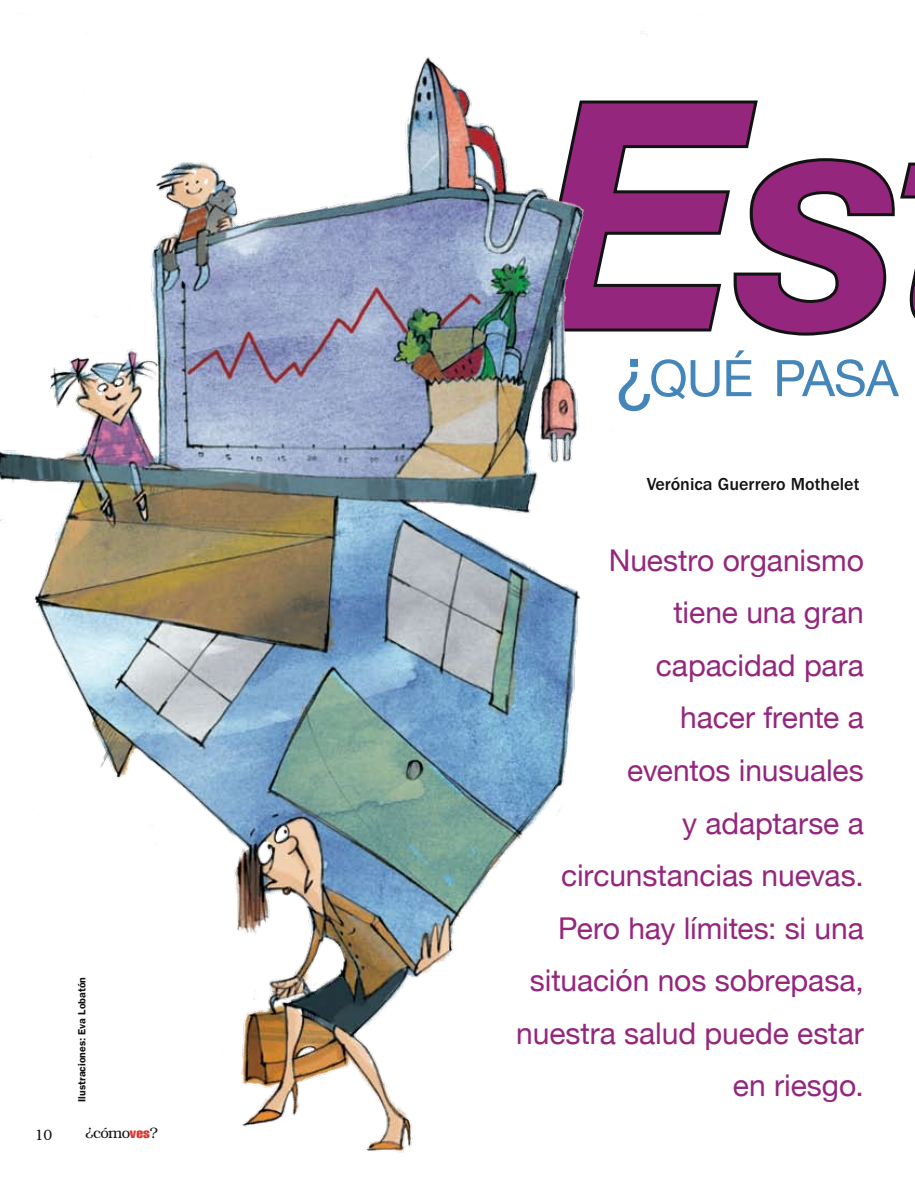
<style>
.page{position:relative;width:915px;height:1191px;background:#fff}
.page>*{position:absolute;margin:0;border:0;box-sizing:border-box;transform-origin:0 0}
.t1{font:italic 700 315px "Helvetica Neue";color:#94277d}
.t2{font:50.4px "Helvetica Neue";letter-spacing:-.015em;color:#4586ba}
.t3{font:30px/52.5px "Helvetica Neue";letter-spacing:-.005em;color:#94277d;text-align:right}
.t4{font:500 18px "ITC Franklin Gothic Std";color:#121212}
.t5{font:300 15px "Bookman Std";color:#121212}
.t6{font:300 15px "Bookman";color:#121212;scale:.95 1}
.t7{font:600 10.5px "ITC Franklin Gothic Std";color:#121212}
.s1{font-family:"Helvetica";font-weight:400;font-stretch:extra-condensed;font-size:12.9px;color:#da352c}
.s2{font-size:72px}
</style>
<div class="page">
<svg style="left:779px;top:158px;width:135px;height:178px"></svg>
<img style="left:0;top:31px;width:779px;height:1122px">
<p class="t7" style="left:76px;top:1101px;width:126px;rotate:-90deg">Ilustraciones: Eva Lobatón</p>
<p class="t6" style="left:35px;top:1125px;width:20px">10</p>
<p class="t5" style="left:86px;top:1124px;width:74px">¿cómo<span class="s1">ves</span>?</p>
<h1 class="t1" style="left:536px;top:21px;width:368px">Es</h1>
<h2 class="t2" style="left:613px;top:348px;width:286px"><span class="s2">¿</span>QUÉ PASA</h2>
<p class="t4" style="left:646px;top:473px;width:214px">Verónica Guerrero Mothelet</p>
<p class="t3" style="left:516px;top:533px;width:349px">Nuestro organismo<br>tiene una gran<br>capacidad para<br>hacer frente a<br>eventos inusuales<br>y adaptarse a circunstancias nuevas.<br>Pero hay límites: si una situación nos sobrepasa, nuestra salud puede estar en riesgo.</p>
</div>
